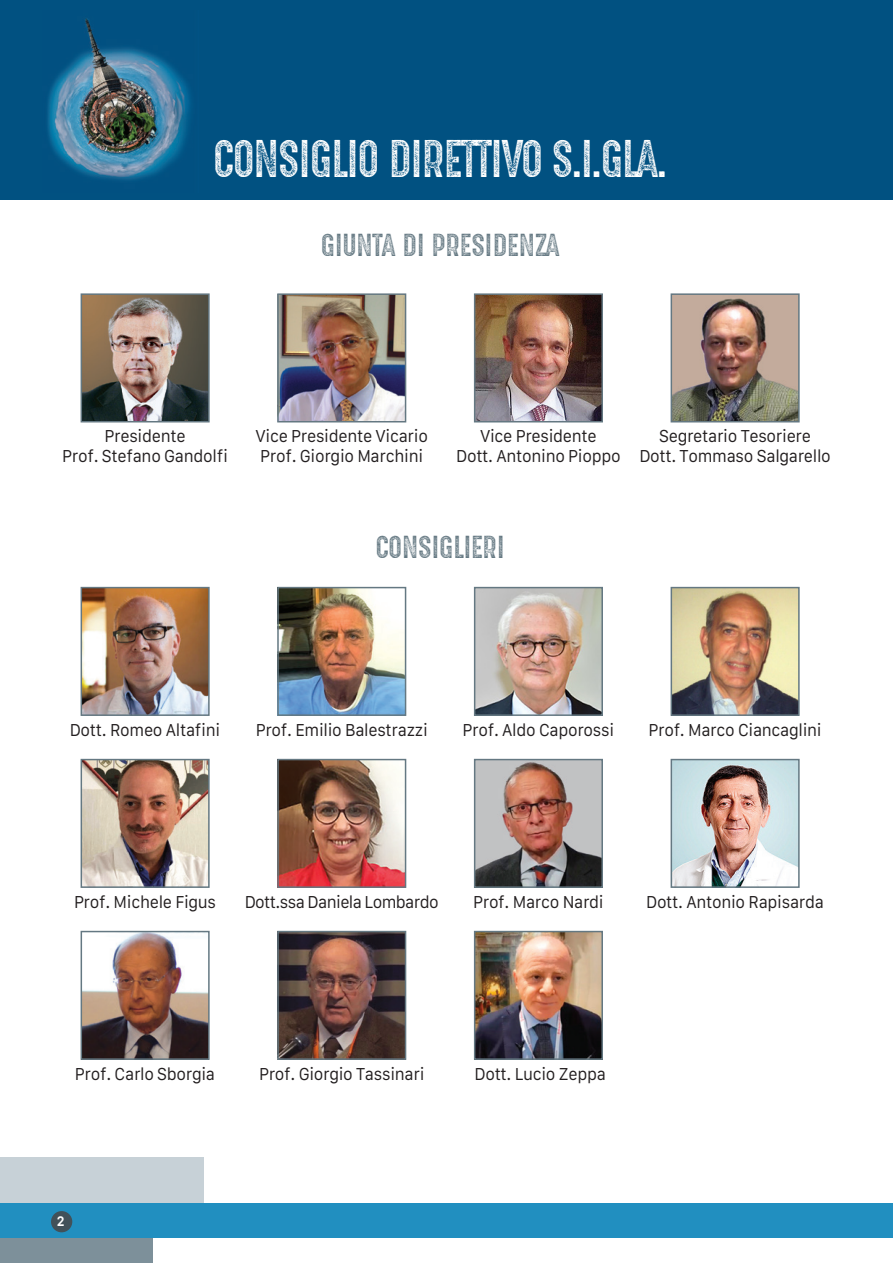
<style>
.page{position:relative;width:893px;height:1263px;background:#fff}
.page>*{position:absolute;margin:0;border:0;box-sizing:border-box;transform-origin:0 0}
.t1{font:45px "Gotcha Gothic Stamp";letter-spacing:-.02em;color:#fff;scale:.95 1}
.t2{font:27px "Gotcha Gothic Stamp";color:#647882}
.t3{font:16.5px/19.8px "Galvji";letter-spacing:-.02em;color:#231f20;text-align:center;scale:.95 1}
.t4{font:16.5px "Galvji";letter-spacing:-.04em;color:#231f20;scale:.95 1}
.t5{font:700 13.5px "Galvji";color:#fff;scale:.9 1}
</style>
<div class="page">
<div style="left:0;top:1199px;width:153px;height:64px;background:#7d909a"></div>
<div style="left:0;top:1157px;width:204px;height:46px;background:#c7d1d7"></div>
<div style="left:0;top:1203px;width:893px;height:34px;background:#218fc0"></div>
<div style="left:0;top:0;width:893px;height:199px;background:#015181"></div>
<img style="left:48px;top:18px;width:142px;height:162px">
<div style="left:51px;top:1211px;width:21px;height:21px;background:#425159;border-radius:50%"></div>
<img style="left:84px;top:296px;width:123px;height:123px">
<div style="left:81px;top:293px;width:129px;height:129px;border:2px solid #647882"></div>
<img style="left:280px;top:296px;width:123px;height:123px">
<div style="left:277px;top:293px;width:129px;height:129px;border:2px solid #647882"></div>
<img style="left:477px;top:296px;width:123px;height:123px">
<div style="left:474px;top:293px;width:129px;height:129px;border:2px solid #647882"></div>
<img style="left:674px;top:296px;width:123px;height:123px">
<div style="left:671px;top:293px;width:129px;height:129px;border:2px solid #647882"></div>
<img style="left:84px;top:590px;width:123px;height:123px">
<div style="left:81px;top:587px;width:129px;height:129px;border:2px solid #647882"></div>
<img style="left:84px;top:762px;width:123px;height:123px">
<div style="left:81px;top:759px;width:129px;height:129px;border:2px solid #647882"></div>
<img style="left:84px;top:934px;width:123px;height:123px">
<div style="left:81px;top:931px;width:129px;height:129px;border:2px solid #647882"></div>
<img style="left:280px;top:590px;width:123px;height:123px">
<div style="left:277px;top:587px;width:129px;height:129px;border:2px solid #647882"></div>
<img style="left:280px;top:762px;width:123px;height:123px">
<div style="left:277px;top:759px;width:129px;height:129px;border:2px solid #647882"></div>
<img style="left:280px;top:934px;width:123px;height:123px">
<div style="left:277px;top:931px;width:129px;height:129px;border:2px solid #647882"></div>
<img style="left:477px;top:590px;width:123px;height:123px">
<div style="left:474px;top:587px;width:129px;height:129px;border:2px solid #647882"></div>
<img style="left:477px;top:762px;width:123px;height:123px">
<div style="left:474px;top:759px;width:129px;height:129px;border:2px solid #647882"></div>
<img style="left:477px;top:934px;width:123px;height:123px">
<div style="left:474px;top:931px;width:129px;height:129px;border:2px solid #647882"></div>
<img style="left:674px;top:590px;width:123px;height:123px">
<div style="left:671px;top:587px;width:129px;height:129px;border:2px solid #647882"></div>
<img style="left:674px;top:762px;width:123px;height:123px">
<div style="left:671px;top:759px;width:129px;height:129px;border:2px solid #647882"></div>
<h1 class="t1" style="left:213px;top:125px;width:479px">CONSIGLIO DIRETTIVO S.I.GLA.</h1>
<h2 class="t2" style="left:321px;top:225px;width:240px">GIUNTA DI PRESIDENZA</h2>
<p class="t3" style="left:62px;top:427px;width:169px">Presidente<br>Prof. Stefano Gandolfi</p>
<p class="t3" style="left:256px;top:427px;width:183px;text-align:left">Vice Presidente Vicario<br>Prof. Giorgio Marchini</p>
<p class="t3" style="left:456px;top:427px;width:175px">Vice Presidente<br>Dott. Antonino Pioppo</p>
<p class="t3" style="left:639px;top:427px;width:203px">Segretario Tesoriere<br>Dott. Tommaso Salgarello</p>
<h2 class="t2" style="left:376px;top:527px;width:130px">CONSIGLIERI</h2>
<p class="t3" style="left:70px;top:720px;width:160px">Dott. Romeo Altafi ni</p>
<p class="t3" style="left:256px;top:720px;width:183px">Prof. Emilio Balestrazzi</p>
<p class="t3" style="left:463px;top:720px;width:161px">Prof. Aldo Caporossi</p>
<p class="t3" style="left:648px;top:720px;width:184px">Prof. Marco Ciancaglini</p>
<p class="t3" style="left:74px;top:892px;width:151px">Prof. Michele Figus</p>
<p class="t4" style="left:245px;top:892px;width:206px">Dott.ssa Daniela Lombardo</p>
<p class="t3" style="left:473px;top:892px;width:139px">Prof. Marco Nardi</p>
<p class="t3" style="left:646px;top:892px;width:189px">Dott. Antonio Rapisarda</p>
<p class="t3" style="left:75px;top:1064px;width:149px">Prof. Carlo Sborgia</p>
<p class="t3" style="left:259px;top:1064px;width:176px">Prof. Giorgio Tassinari</p>
<p class="t3" style="left:474px;top:1064px;width:140px">Dott. Lucio Zeppa</p>
<p class="t5" style="left:57px;top:1213px;width:10px">2</p>
</div>
